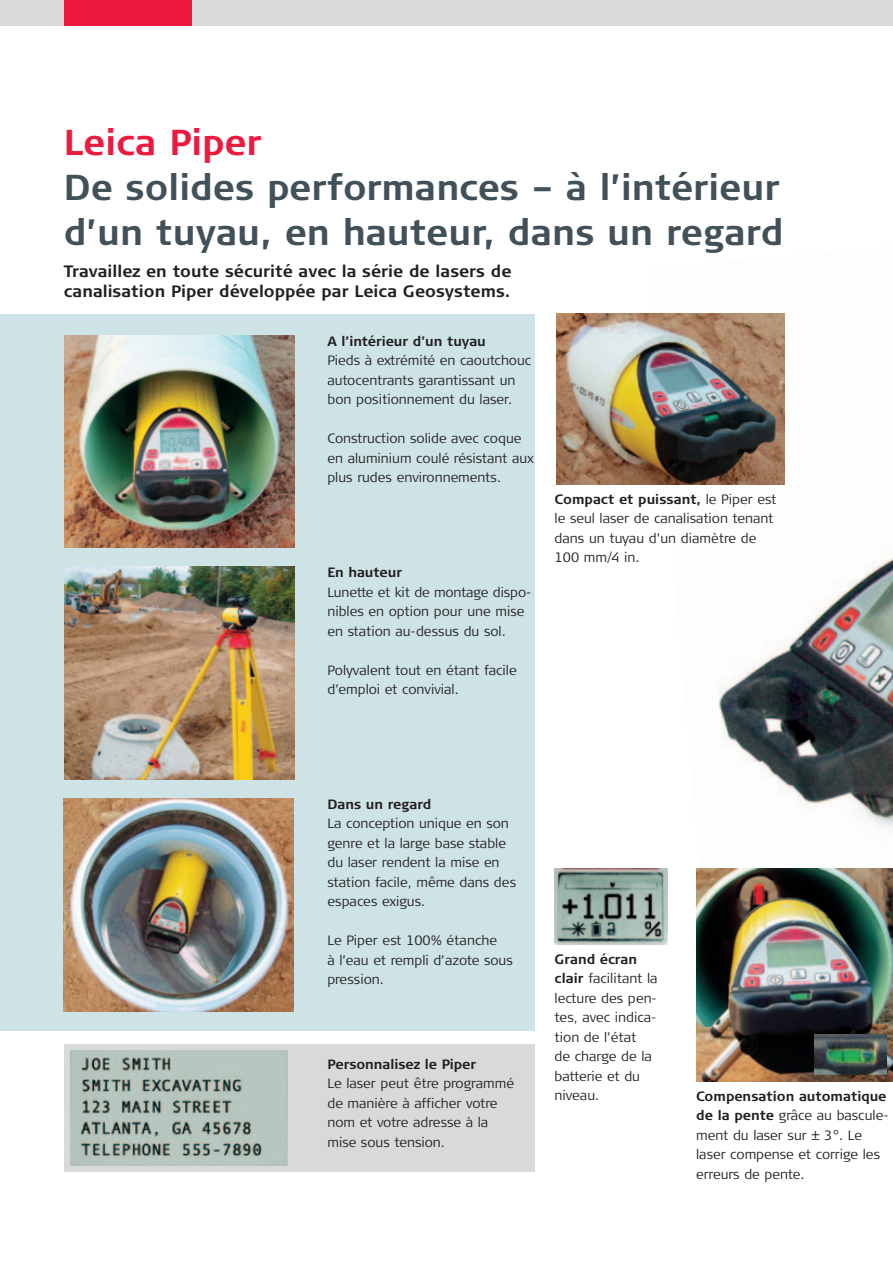
<style>
.page{position:relative;width:893px;height:1263px;background:#fff}
.page>*{position:absolute;margin:0;border:0;box-sizing:border-box;transform-origin:0 0}
.t1{font:700 36px/45px "Signa Column";color:#425159}
.t2{font:700 36px "Signa Column";color:#ed1a40}
.t3{font:700 16.5px/19.5px "Signa Column";color:#231f20}
.t4{font:300 13.5px/19.5px "Signa Column";color:#231f20}
.t5{font:700 13.5px "Signa Column";letter-spacing:-.005em;color:#231f20}
.s1{font-weight:700}
</style>
<div class="page">
<img style="left:654px;top:313px;width:239px;height:556px">
<div style="left:0;top:0;width:893px;height:26px;background:#d8d9db"></div>
<div style="left:64px;top:0;width:127px;height:26px;background:#ed1a40"></div>
<div style="left:0;top:314px;width:535px;height:716px;background:#cee3e6"></div>
<div style="left:64px;top:1044px;width:471px;height:128px;background:#d8d9db"></div>
<img style="left:64px;top:335px;width:230px;height:213px">
<img style="left:556px;top:314px;width:228px;height:170px">
<img style="left:64px;top:567px;width:230px;height:212px">
<img style="left:64px;top:798px;width:230px;height:213px">
<img style="left:71px;top:1050px;width:216px;height:115px">
<img style="left:696px;top:869px;width:197px;height:212px">
<img style="left:555px;top:869px;width:112px;height:76px">
<img style="left:814px;top:1035px;width:73px;height:40px">
<h1 class="t2" style="left:64px;top:122px;width:200px">Leica Piper</h1>
<h1 class="t1" style="left:64px;top:165px;width:721px">De solides performances – à l’intérieur d’un tuyau, en hauteur, dans un regard</h1>
<p class="t3" style="left:64px;top:262px;width:449px">Travaillez en toute sécurité avec la série de lasers de canalisation Piper développée par Leica Geosystems.</p>
<p class="t5" style="left:327px;top:333px;width:160px">A l’intérieur d’un tuyau</p>
<p class="t4" style="left:327px;top:351px;width:205px">Pieds à extrémité en caoutchouc autocentrants garantissant un bon positionnement du laser.</p>
<p class="t4" style="left:327px;top:429px;width:208px">Construction solide avec coque en aluminium coulé résistant aux plus rudes environnements.</p>
<p class="t5" style="left:327px;top:565px;width:76px">En hauteur</p>
<p class="t4" style="left:327px;top:582px;width:206px">Lunette et kit de montage dispo&shy;nibles en option pour une mise en station au-dessus du sol.</p>
<p class="t4" style="left:327px;top:660px;width:191px">Polyvalent tout en étant facile d’emploi et convivial.</p>
<p class="t4" style="left:555px;top:489px;width:223px"><span class="s1">Compact et puissant,</span> le Piper est le seul laser de canalisation tenant dans un tuyau d’un diamètre de<br>100 mm/4 in.</p>
<p class="t5" style="left:327px;top:796px;width:106px">Dans un regard</p>
<p class="t4" style="left:327px;top:814px;width:190px">La conception unique en son genre et la large base stable du laser rendent la mise en station facile, même dans des espaces exigus.</p>
<p class="t4" style="left:327px;top:931px;width:187px">Le Piper est 100% étanche<br>à l’eau et rempli d’azote sous pression.</p>
<p class="t5" style="left:327px;top:1056px;width:150px">Personnalisez le Piper</p>
<p class="t4" style="left:327px;top:1074px;width:188px">Le laser peut être programmé de manière à afficher votre nom et votre adresse à la mise sous tension.</p>
<p class="t4" style="left:555px;top:949px;width:104px"><span class="s1">Grand écran clair</span> facilitant la lecture des pen&shy;tes, avec indica&shy;tion de l’état<br>de charge de la batterie et du niveau.</p>
<p class="t4" style="left:696px;top:1086px;width:194px"><span class="s1">Compensation automatique de la pente</span> grâce au bascule&shy;ment du laser sur ± 3°. Le laser compense et corrige les erreurs de pente.</p>
</div>
